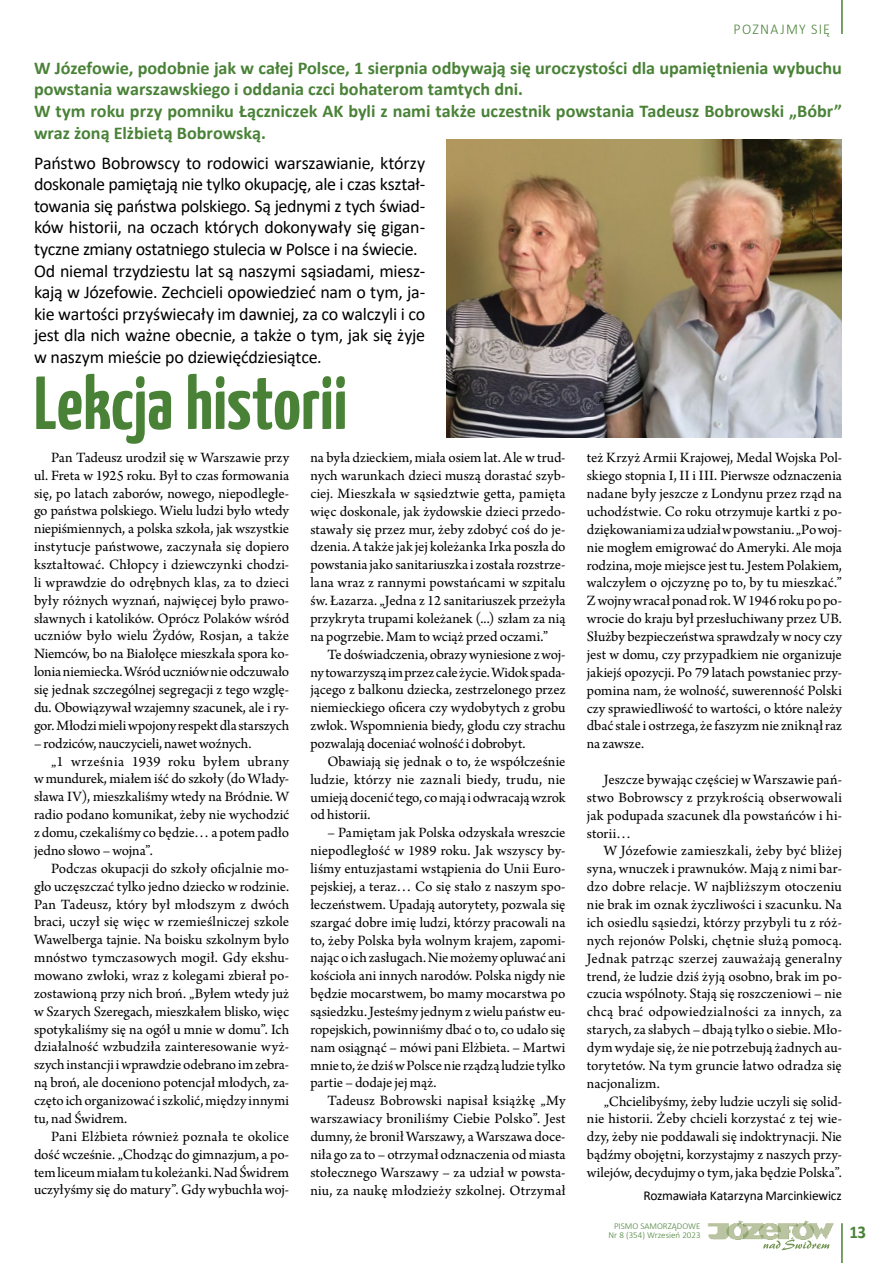
<style>
.page{position:relative;width:893px;height:1263px;background:#fff}
.page>*{position:absolute;margin:0;border:0;box-sizing:border-box;transform-origin:0 0}
.t1{font:700 75px "Yanone Kaffeesatz";color:#498237}
.t2{font:18px/21.6px "Calibri";letter-spacing:-.015em;color:#000}
.t3{font:700 18px/21.6px "Calibri";color:#498237}
.t4{font:700 18px "Calibri";color:#498237;scale:.94 1}
.t5{font:15px/17.9px "Arno Pro";color:#000;text-align:justify}
.t6{font:15px "Arno Pro";letter-spacing:.025em;color:#000}
.t7{font:300 15px "Calibri";letter-spacing:.095em;color:#498237;scale:.94 1}
.t8{font:13.5px "Calibri";letter-spacing:-.015em;color:#000}
.t9{font:300 9px/9.4px "Calibri";color:#498237;text-align:right}
</style>
<div class="page">
<img style="left:446px;top:140px;width:396px;height:298px">
<img style="left:707px;top:1220px;width:127px;height:19px">
<svg style="left:763px;top:1237px;width:66px;height:13px"></svg>
<hr style="left:841px;top:1223px;width:2px;height:40px;background:#498237">
<hr style="left:841px;top:0;width:2px;height:34px;background:#498237">
<p class="t7" style="left:733px;top:20px;width:104px">POZNAJMY SIĘ</p>
<p class="t3" style="left:34px;top:57px;width:809px">W Józefowie, podobnie jak w całej Polsce, 1 sierpnia odbywają się uroczystości dla upamiętnienia wybuchu powstania warszawskiego i oddania czci bohaterom tamtych dni.<br>W tym roku przy pomniku Łączniczek AK byli z nami także uczestnik powstania Tadeusz Bobrowski „Bóbr” wraz żoną Elżbietą Bobrowską.</p>
<p class="t2" style="left:34px;top:151px;width:393px">Państwo Bobrowscy to rodowici warszawianie, którzy doskonale pamiętają nie tylko okupację, ale i czas kształ&shy;towania się państwa polskiego. Są jednymi z tych świad&shy;ków historii, na oczach których dokonywały się gigan&shy;tyczne zmiany ostatniego stulecia w Polsce i na świecie.<br>Od niemal trzydziestu lat są naszymi sąsiadami, miesz&shy;kają w Józefowie. Zechcieli opowiedzieć nam o tym, ja&shy;kie wartości przyświecały im dawniej, za co walczyli i co jest dla nich ważne obecnie, a także o tym, jak się żyje w naszym mieście po dziewięćdziesiątce.</p>
<h1 class="t1" style="left:34px;top:350px;width:315px">Lekcja historii</h1>
<p class="t5" style="left:34px;top:449px;width:257px;text-indent:17px">Pan Tadeusz urodził się w Warszawie przy ul. Freta w 1925 roku. Był to czas formowania się, po latach zaborów, nowego, niepodległe&shy;go państwa polskiego. Wielu ludzi było wtedy niepiśmiennych, a polska szkoła, jak wszystkie instytucje państwowe, zaczynała się dopiero kształtować. Chłopcy i dziewczynki chodzi&shy;li wprawdzie do odrębnych klas, za to dzieci były różnych wyznań, najwięcej było prawo&shy;sławnych i katolików. Oprócz Polaków wśród uczniów było wielu Żydów, Rosjan, a także Niemców, bo na Białołęce mieszkała spora ko&shy;lonia niemiecka. Wśród uczniów nie odczuwało się jednak szczególnej segregacji z tego wzglę&shy;du. Obowiązywał wzajemny szacunek, ale i ry&shy;gor. Młodzi mieli wpojony respekt dla starszych</p>
<p class="t5" style="left:34px;top:735px;width:219px">– rodziców, nauczycieli, nawet woźnych.</p>
<p class="t6" style="left:51px;top:752px;width:240px">„1 września 1939 roku byłem ubrany</p>
<p class="t5" style="left:34px;top:771px;width:257px">w mundurek, miałem iść do szkoły (do Włady-</p>
<p class="t5" style="left:34px;top:789px;width:257px">sława IV), mieszkaliśmy wtedy na Bródnie. W</p>
<p class="t5" style="left:34px;top:806px;width:257px">radio podano komunikat, żeby nie wychodzić</p>
<p class="t5" style="left:34px;top:824px;width:257px">z domu, czekaliśmy co będzie… a potem padło</p>
<p class="t5" style="left:34px;top:842px;width:120px">jedno słowo – wojna”.</p>
<p class="t5" style="left:51px;top:860px;width:240px">Podczas okupacji do szkoły oficjalnie mo-</p>
<p class="t5" style="left:34px;top:878px;width:257px">gło uczęszczać tylko jedno dziecko w rodzinie.</p>
<p class="t5" style="left:34px;top:896px;width:257px">Pan Tadeusz, który był młodszym z dwóch</p>
<p class="t5" style="left:34px;top:914px;width:257px">braci, uczył się więc w rzemieślniczej szkole</p>
<p class="t5" style="left:34px;top:931px;width:257px">Wawelberga tajnie. Na boisku szkolnym było</p>
<p class="t5" style="left:34px;top:949px;width:257px">mnóstwo tymczasowych mogił. Gdy ekshu-</p>
<p class="t5" style="left:34px;top:967px;width:257px">mowano zwłoki, wraz z kolegami zbierał po-</p>
<p class="t5" style="left:34px;top:985px;width:257px">zostawioną przy nich broń. „Byłem wtedy już</p>
<p class="t5" style="left:34px;top:1003px;width:257px">w Szarych Szeregach, mieszkałem blisko, więc</p>
<p class="t5" style="left:34px;top:1021px;width:257px">spotykaliśmy się na ogół u mnie w domu”. Ich</p>
<p class="t5" style="left:34px;top:1039px;width:257px">działalność wzbudziła zainteresowanie wyż-</p>
<p class="t5" style="left:34px;top:1057px;width:257px">szych instancji i wprawdzie odebrano im zebra-</p>
<p class="t5" style="left:34px;top:1074px;width:257px">ną broń, ale doceniono potencjał młodych, za-</p>
<p class="t5" style="left:34px;top:1092px;width:257px">częto ich organizować i szkolić, między innymi</p>
<p class="t5" style="left:34px;top:1110px;width:95px">tu, nad Świdrem.</p>
<p class="t5" style="left:51px;top:1128px;width:240px">Pani Elżbieta również poznała te okolice</p>
<p class="t5" style="left:34px;top:1146px;width:257px">dość wcześnie. „Chodząc do gimnazjum, a po-</p>
<p class="t5" style="left:34px;top:1164px;width:257px">tem liceum miałam tu koleżanki. Nad Świdrem</p>
<p class="t5" style="left:34px;top:1182px;width:257px">uczyłyśmy się do matury”. Gdy wybuchła woj-</p>
<p class="t5" style="left:310px;top:449px;width:257px">na była dzieckiem, miała osiem lat. Ale w trud&shy;nych warunkach dzieci muszą dorastać szyb&shy;ciej. Mieszkała w sąsiedztwie getta, pamięta więc doskonale, jak żydowskie dzieci przedo&shy;stawały się przez mur, żeby zdobyć coś do je&shy;dzenia. A także jak jej koleżanka Irka poszła do powstania jako sanitariuszka i została rozstrze&shy;lana wraz z rannymi powstańcami w szpitalu św. Łazarza. „Jedna z 12 sanitariuszek przeżyła przykryta trupami koleżanek (...) szłam za nią na pogrzebie. Mam to wciąż przed oczami.”</p>
<p class="t5" style="left:310px;top:646px;width:257px;text-indent:17px">Te doświadczenia, obrazy wyniesione z woj&shy;ny towarzyszą im przez całe życie. Widok spada&shy;jącego z balkonu dziecka, zestrzelonego przez niemieckiego oficera czy wydobytych z grobu zwłok. Wspomnienia biedy, głodu czy strachu pozwalają doceniać wolność i dobrobyt.</p>
<p class="t5" style="left:310px;top:753px;width:257px;text-indent:17px">Obawiają się jednak o to, że współcześnie ludzie, którzy nie zaznali biedy, trudu, nie umieją docenić tego, co mają i odwracają wzrok od historii.</p>
<p class="t5" style="left:310px;top:825px;width:257px;text-indent:17px">– Pamiętam jak Polska odzyskała wreszcie niepodległość w 1989 roku. Jak wszyscy by&shy;liśmy entuzjastami wstąpienia do Unii Euro&shy;pejskiej, a teraz… Co się stało z naszym spo&shy;łeczeństwem. Upadają autorytety, pozwala się szargać dobre imię ludzi, którzy pracowali na to, żeby Polska była wolnym krajem, zapomi&shy;nając o ich zasługach. Nie możemy opluwać ani kościoła ani innych narodów. Polska nigdy nie będzie mocarstwem, bo mamy mocarstwa po sąsiedzku. Jesteśmy jednym z wielu państw eu&shy;ropejskich, powinniśmy dbać o to, co udało się nam osiągnąć – mówi pani Elżbieta. – Martwi mnie to, że dziś w Polsce nie rządzą ludzie tylko partie – dodaje jej mąż.</p>
<p class="t5" style="left:310px;top:1093px;width:257px;text-indent:17px">Tadeusz Bobrowski napisał książkę „My warszawiacy broniliśmy Ciebie Polsko”. Jest dumny, że bronił Warszawy, a Warszawa doce&shy;niła go za to – otrzymał odznaczenia od miasta stołecznego Warszawy – za udział w powsta&shy;niu, za naukę młodzieży szkolnej. Otrzymał</p>
<p class="t5" style="left:587px;top:450px;width:257px">też Krzyż Armii Krajowej, Medal Wojska Pol&shy;skiego stopnia I, II i III. Pierwsze odznaczenia nadane były jeszcze z Londynu przez rząd na uchodźstwie. Co roku otrzymuje kartki z po&shy;dziękowaniami za udział w powstaniu. „Po woj&shy;nie mogłem emigrować do Ameryki. Ale moja rodzina, moje miejsce jest tu. Jestem Polakiem, walczyłem o ojczyznę po to, by tu mieszkać.” Z wojny wracał ponad rok. W 1946 roku po po&shy;wrocie do kraju był przesłuchiwany przez UB.<br>Służby bezpieczeństwa sprawdzały w nocy czy jest w domu, czy przypadkiem nie organizuje jakiejś opozycji. Po 79 latach powstaniec przy&shy;pomina nam, że wolność, suwerenność Polski czy sprawiedliwość to wartości, o które należy dbać stale i ostrzega, że faszyzm nie zniknął raz na zawsze.</p>
<p class="t5" style="left:587px;top:771px;width:257px;text-indent:17px">Jeszcze bywając częściej w Warszawie pań&shy;stwo Bobrowscy z przykrością obserwowali jak podupada szacunek dla powstańców i hi&shy;storii…</p>
<p class="t5" style="left:587px;top:843px;width:257px;text-indent:17px">W Józefowie zamieszkali, żeby być bliżej syna, wnuczek i prawnuków. Mają z nimi bar&shy;dzo dobre relacje. W najbliższym otoczeniu nie brak im oznak życzliwości i szacunku. Na ich osiedlu sąsiedzi, którzy przybyli tu z róż&shy;nych rejonów Polski, chętnie służą pomocą.<br>Jednak patrząc szerzej zauważają generalny trend, że ludzie dziś żyją osobno, brak im po&shy;czucia wspólnoty. Stają się roszczeniowi – nie chcą brać odpowiedzialności za innych, za starych, za słabych – dbają tylko o siebie. Mło&shy;dym wydaje się, że nie potrzebują żadnych au&shy;torytetów. Na tym gruncie łatwo odradza się nacjonalizm.</p>
<p class="t5" style="left:587px;top:1093px;width:257px;text-indent:17px">„Chcielibyśmy, żeby ludzie uczyli się solid&shy;nie historii. Żeby chcieli korzystać z tej wie&shy;dzy, żeby nie poddawali się indoktrynacji. Nie bądźmy obojętni, korzystajmy z naszych przy&shy;wilejów, decydujmy o tym, jaka będzie Polska”.</p>
<p class="t8" style="left:643px;top:1186px;width:200px">Rozmawiała Katarzyna Marcinkiewicz</p>
<p class="t9" style="left:609px;top:1221px;width:93px">PISMO SAMORZĄDOWE<br>Nr 8 (354) Wrzesień 2023</p>
<p class="t4" style="left:849px;top:1220px;width:19px">13</p>
</div>
